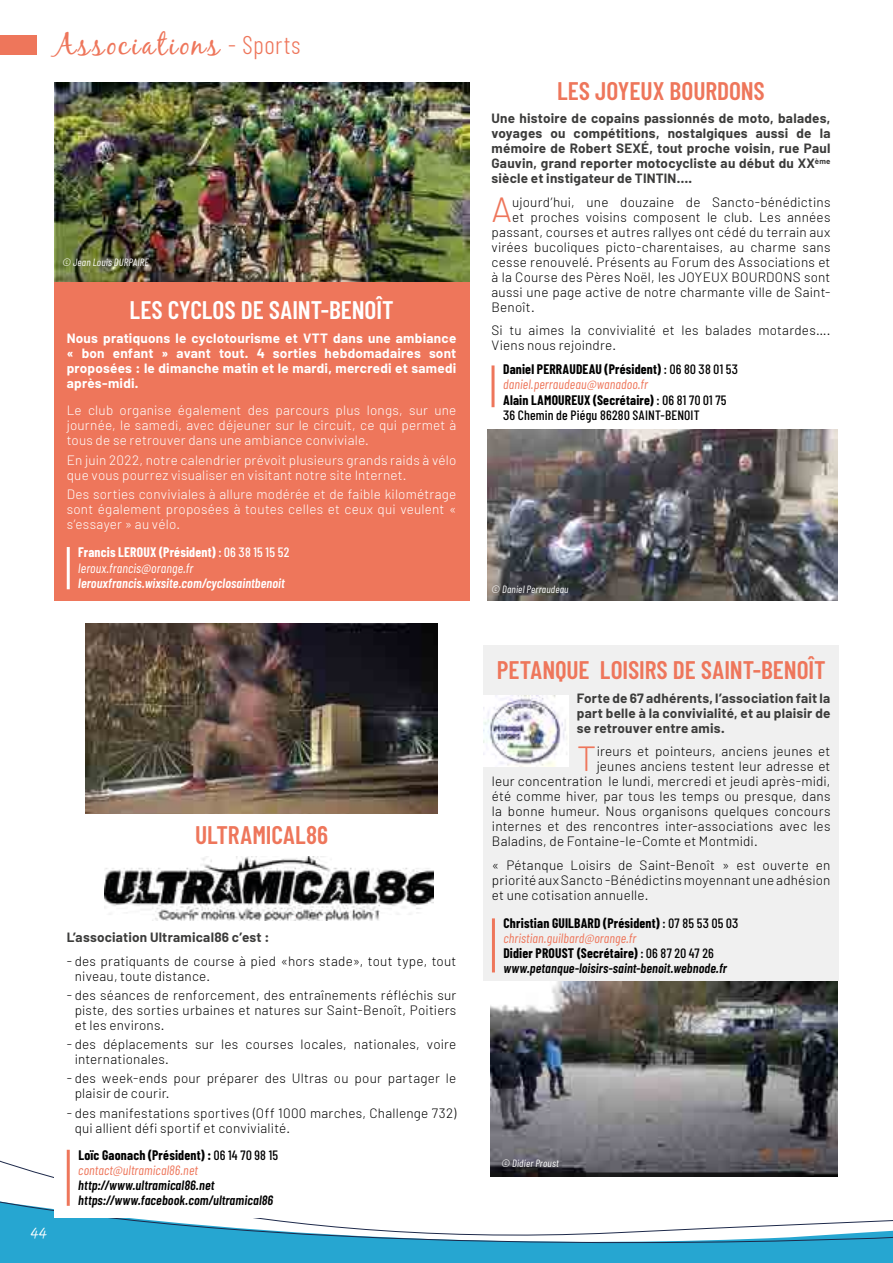
<style>
.page{position:relative;width:893px;height:1263px;background:#fff}
.page>*{position:absolute;margin:0;border:0;box-sizing:border-box;transform-origin:0 0}
.t1{font:300 34.95px "Barlow";color:#ee765b}
.t2{font:30px "Black Jack";letter-spacing:.08em;color:#ee765b}
.t3{font:600 25.5px "Barlow Condensed";letter-spacing:-.005em;color:#ee765b}
.t4{font:600 25.5px "Barlow Condensed";color:#fff}
.t5{font:15px "Black Jack";color:#fff}
.t6{font:300 13.5px/15px "Barlow";letter-spacing:.015em;color:#000}
.t7{font:300 13.5px/15px "Barlow";letter-spacing:.015em;color:#fff;text-align:justify}
.t8{font:700 13.5px/15px "Barlow";letter-spacing:.015em;color:#3c3c3b;text-align:justify}
.t9{font:700 13.5px/15px "Barlow";letter-spacing:.02em;color:#fff;text-align:justify}
.t10{font:700 13.5px/15px "Barlow Condensed";letter-spacing:.01em;color:#000}
.t11{font:italic 13.5px/15px "Barlow Condensed";letter-spacing:.01em;color:#ee765b}
.t12{font:500 13.5px/15px "Barlow Condensed";letter-spacing:.015em;color:#000}
.t13{font:italic 600 13.5px/15px "Barlow Condensed";letter-spacing:.01em;color:#000}
.t14{font:700 13.5px/15.8px "Barlow Condensed";letter-spacing:.015em;color:#fff}
.t15{font:italic 600 13.5px "Barlow Condensed";letter-spacing:.01em;color:#fff}
.t16{font:italic 10.5px "Barlow Condensed";letter-spacing:.02em;color:#fff}
.s1{font-family:"Barlow Condensed";font-weight:300;font-size:25.5px}
.s2{font-weight:500}
.s3{font-weight:400;font-style:italic}
.s4{font-weight:700;font-style:normal;color:#000}
.s5{font-weight:500;font-style:normal;color:#000}
.s6{font-weight:700}
.s7{font-weight:400;font-style:italic;color:#ee765b}
.s8{font-weight:600;font-style:italic}
</style>
<div class="page">
<svg style="left:0;top:1146px;width:893px;height:117px"></svg>
<div style="left:0;top:35px;width:36px;height:19px;background:#ee765b"></div>
<div style="left:54px;top:281px;width:415px;height:320px;background:#ee765b"></div>
<hr style="left:67px;top:547px;width:3px;height:42px;background:#fff">
<img style="left:54px;top:82px;width:415px;height:199px">
<img style="left:490px;top:981px;width:347px;height:195px">
<div style="left:483px;top:645px;width:356px;height:336px;background:#f0f0f0"></div>
<hr style="left:492px;top:918px;width:3px;height:54px;background:#ee765b">
<div style="left:54px;top:805px;width:415px;height:413px;background:#fff"></div>
<hr style="left:67px;top:1150px;width:3px;height:56px;background:#ee765b">
<img style="left:483px;top:695px;width:85px;height:71px">
<hr style="left:491px;top:365px;width:3px;height:42px;background:#ee765b">
<img style="left:487px;top:429px;width:351px;height:172px">
<img style="left:104px;top:856px;width:330px;height:65px">
<img style="left:86px;top:623px;width:351px;height:190px">
<h2 class="t2" style="left:54px;top:26px;width:248px">Associations <span class="s1">- Sports</span></h2>
<p class="t16" style="left:63px;top:255px;width:88px">© Jean Louis DURPAIRE</p>
<h3 class="t4" style="left:130px;top:294px;width:265px">LES CYCLOS DE SAINT-BENOÎT</h3>
<p class="t9" style="left:67px;top:330px;width:391px">Nous pratiquons le cyclotourisme et VTT dans une ambiance « bon enfant » avant tout. 4 sorties hebdomadaires sont proposées : le dimanche matin et le mardi, mercredi et samedi après-midi.</p>
<p class="t7" style="left:67px;top:403px;width:391px">Le club organise également des parcours plus longs, sur une journée, le samedi, avec déjeuner sur le circuit, ce qui permet à tous de se retrouver dans une ambiance conviviale.</p>
<p class="t7" style="left:67px;top:452px;width:391px">En juin 2022, notre calendrier prévoit plusieurs grands raids à vélo que vous pourrez visualiser en visitant notre site Internet.</p>
<p class="t7" style="left:67px;top:486px;width:391px">Des sorties conviviales à allure modérée et de faible kilométrage sont également proposées à toutes celles et ceux qui veulent « s’essayer » au vélo.</p>
<p class="t14" style="left:78px;top:544px;width:212px">Francis LEROUX (Président) <span class="s2">: 06 38 15 15 52 </span><span class="s3">leroux.francis@orange.fr</span></p>
<p class="t15" style="left:78px;top:575px;width:208px">lerouxfrancis.wixsite.com/cyclosaintbenoit</p>
<h3 class="t3" style="left:195px;top:818px;width:135px">ULTRAMICAL86</h3>
<p class="t5" style="left:31px;top:1223px;width:18px">44</p>
<p class="t8" style="left:67px;top:930px;width:204px">L’association Ultramical86 c’est :</p>
<p class="t6" style="left:75px;top:953px;width:383px;text-indent:-8px">- des pratiquants de course à pied «hors stade», tout type, tout niveau, toute distance.</p>
<p class="t6" style="left:75px;top:987px;width:383px;text-align:justify;text-indent:-8px">- des séances de renforcement, des entraînements réfléchis sur piste, des sorties urbaines et natures sur Saint-Benoît, Poitiers et les environs.</p>
<p class="t6" style="left:75px;top:1036px;width:383px;text-indent:-8px">- des déplacements sur les courses locales, nationales, voire internationales.</p>
<p class="t6" style="left:75px;top:1071px;width:383px;text-indent:-8px">- des week-ends pour préparer des Ultras ou pour partager le plaisir de courir.</p>
<p class="t6" style="left:75px;top:1105px;width:383px;text-indent:-8px">- des manifestations sportives (Off 1000 marches, Challenge 732) qui allient défi sportif et convivialité.</p>
<p class="t11" style="left:78px;top:1148px;width:201px"><span class="s4">Loïc Gaonach (Président) :</span> <span class="s5">06 14 70 98 15 </span>contact@ultramical86.net</p>
<p class="t13" style="left:78px;top:1178px;width:196px">http://www.ultramical86.net https://www.facebook.com/ultramical86</p>
<h3 class="t3" style="left:557px;top:75px;width:209px">LES JOYEUX BOURDONS</h3>
<p class="t8" style="left:491px;top:111px;width:340px">Une histoire de copains passionnés de moto, balades, voyages ou compétitions, nostalgiques aussi de la mémoire de Robert SEXÉ, tout proche voisin, rue Paul Gauvin, grand reporter motocycliste au début du XX<sup>ème </sup>siècle et instigateur de TINTIN….</p>
<h1 class="t1" style="left:491px;top:188px;width:22px">A</h1>
<p class="t6" style="left:512px;top:194px;width:320px">ujourd’hui, une douzaine de Sancto-bénédictins</p>
<p class="t6" style="left:512px;top:209px;width:320px">et proches voisins composent le club. Les années</p>
<p class="t6" style="left:491px;top:224px;width:340px">passant, courses et autres rallyes ont cédé du terrain aux</p>
<p class="t6" style="left:491px;top:239px;width:340px">virées bucoliques picto-charentaises, au charme sans</p>
<p class="t6" style="left:491px;top:254px;width:340px">cesse renouvelé. Présents au Forum des Associations et</p>
<p class="t6" style="left:491px;top:269px;width:340px">à la Course des Pères Noël, les JOYEUX BOURDONS sont</p>
<p class="t6" style="left:491px;top:284px;width:340px">aussi une page active de notre charmante ville de Saint-</p>
<p class="t6" style="left:491px;top:299px;width:45px">Benoît.</p>
<p class="t6" style="left:491px;top:323px;width:340px">Si tu aimes la convivialité et les balades motardes….<br>Viens nous rejoindre.</p>
<p class="t11" style="left:503px;top:361px;width:237px"><span class="s4">Daniel PERRAUDEAU (Président)</span> <span class="s5">: 06 80 38 01 53 </span>daniel.perraudeau@wanadoo.fr</p>
<p class="t12" style="left:503px;top:393px;width:225px"><span class="s6">Alain LAMOUREUX (Secrétaire)</span> : 06 81 70 01 75<br>36 Chemin de Piégu 86280 SAINT-BENOIT</p>
<p class="t16" style="left:491px;top:583px;width:79px">© Daniel Perraudeau</p>
<h3 class="t3" style="left:497px;top:654px;width:330px">PETANQUE LOISIRS DE SAINT-BENOÎT</h3>
<p class="t8" style="left:577px;top:690px;width:255px">Forte de 67 adhérents, l’association fait la part belle à la convivialité, et au plaisir de se retrouver entre amis.</p>
<h1 class="t1" style="left:577px;top:737px;width:21px">T</h1>
<p class="t6" style="left:597px;top:744px;width:235px">ireurs et pointeurs, anciens jeunes et</p>
<p class="t6" style="left:597px;top:759px;width:235px">jeunes anciens testent leur adresse et</p>
<p class="t6" style="left:492px;top:774px;width:340px">leur concentration le lundi, mercredi et jeudi après-midi,</p>
<p class="t6" style="left:492px;top:789px;width:340px">été comme hiver, par tous les temps ou presque, dans</p>
<p class="t6" style="left:492px;top:804px;width:340px">la bonne humeur. Nous organisons quelques concours</p>
<p class="t6" style="left:492px;top:819px;width:340px">internes et des rencontres inter-associations avec les</p>
<p class="t6" style="left:492px;top:834px;width:267px">Baladins, de Fontaine-le-Comte et Montmidi.</p>
<p class="t6" style="left:492px;top:857px;width:340px;text-align:justify">« Pétanque Loisirs de Saint-Benoît » est ouverte en priorité aux Sancto -Bénédictins moyennant une adhésion et une cotisation annuelle.</p>
<p class="t10" style="left:503px;top:915px;width:236px">Christian GUILBARD (Président) <span class="s2">: 07 85 53 05 03 </span><span class="s7">christian.guilbard@orange.fr<br></span>Didier PROUST (Secrétaire) <span class="s2">: 06 87 20 47 26 </span><span class="s8">www.petanque-loisirs-saint-benoit.webnode.fr</span></p>
<p class="t16" style="left:502px;top:1157px;width:59px">© Didier Proust</p>
</div>
